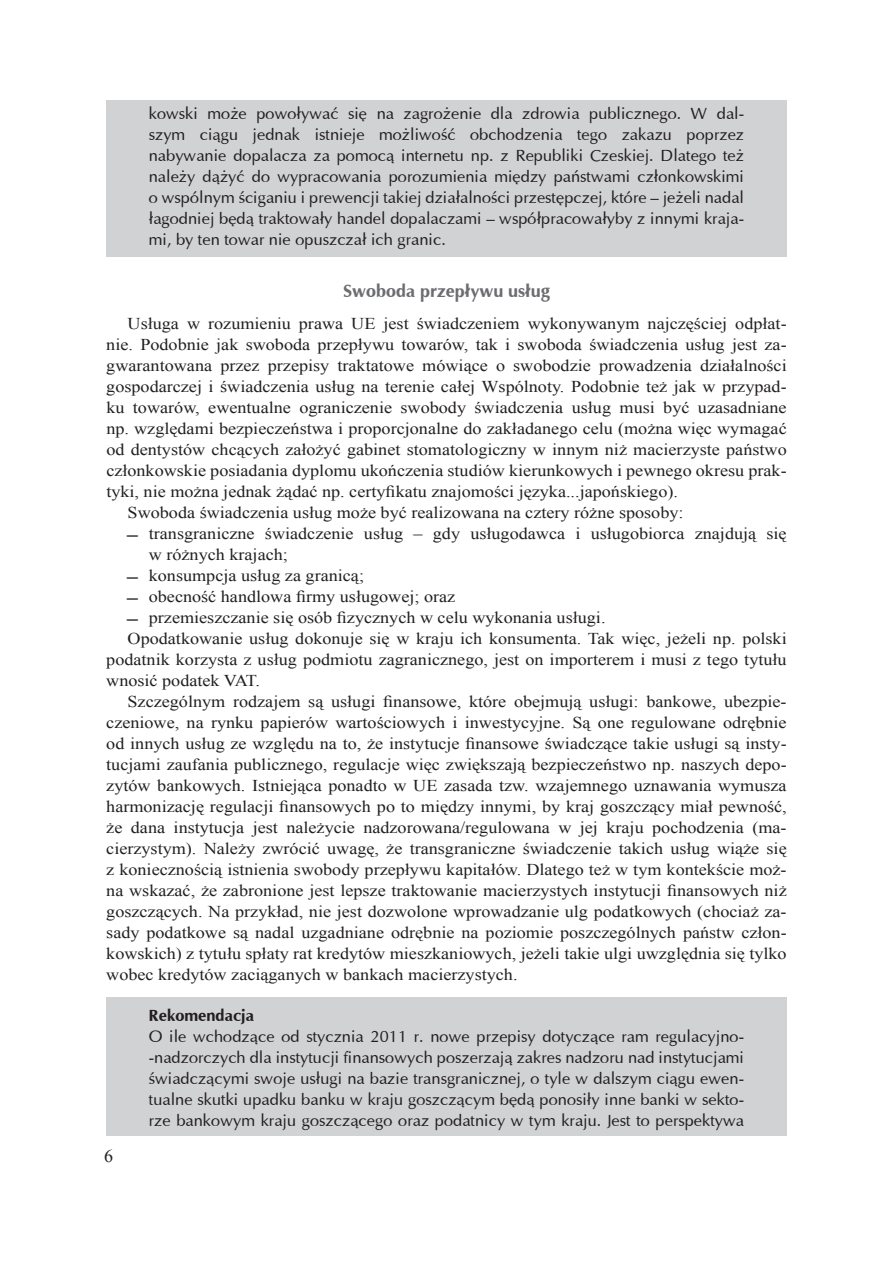
<style>
.page{position:relative;width:893px;height:1263px;background:#fff}
.page>*{position:absolute;margin:0;border:0;box-sizing:border-box;transform-origin:0 0}
.t1{font:700 18px "Ottawapl";color:#6c6d70}
.t2{font:18px "Times New Roman";color:#231f20}
.t3{font:16.5px "Times New Roman";color:#231f20;scale:1.1 1}
.t4{font:16.5px/21px "Ottawapl";color:#231f20;text-align:justify}
.t5{font:16.5px "Times New Roman";color:#231f20}
.t6{font:700 16.5px "Ottawapl";color:#231f20}
</style>
<div class="page">
<div style="left:106px;top:997px;width:681px;height:138px;background:#d1d2d4"></div>
<div style="left:106px;top:101px;width:681px;height:156px;background:#d1d2d4"></div>
<p class="t4" style="left:149px;top:103px;width:597px">kowski może powoływać się na zagrożenie dla zdrowia publicznego. W dal&shy;szym ciągu jednak istnieje możliwość obchodzenia tego zakazu poprzez nabywanie dopalacza za pomocą internetu np. z Republiki Czeskiej. Dlatego też należy dążyć do wypracowania porozumienia między państwami członkowskimi o wspólnym ściganiu i prewencji takiej działalności przestępczej, które – jeżeli nadal łagodniej będą traktowały handel dopalaczami – współpracowałyby z innymi kraja&shy;mi, by ten towar nie opuszczał ich granic.</p>
<p class="t1" style="left:343px;top:280px;width:208px">Swoboda przepływu usług</p>
<p class="t3" style="left:128px;top:312px;width:601px">Usługa w rozumieniu prawa UE jest świadczeniem wykonywanym najczęściej odpłat-</p>
<p class="t3" style="left:106px;top:333px;width:620px">nie. Podobnie jak swoboda przepływu towarów, tak i swoboda świadczenia usług jest za-</p>
<p class="t3" style="left:106px;top:354px;width:620px">gwarantowana przez przepisy traktatowe mówiące o swobodzie prowadzenia działalności</p>
<p class="t3" style="left:106px;top:375px;width:620px">gospodarczej i świadczenia usług na terenie całej Wspólnoty. Podobnie też jak w przypad-</p>
<p class="t3" style="left:106px;top:396px;width:620px">ku towarów, ewentualne ograniczenie swobody świadczenia usług musi być uzasadniane</p>
<p class="t3" style="left:106px;top:417px;width:620px">np. względami bezpieczeństwa i proporcjonalne do zakładanego celu (można więc wymagać</p>
<p class="t3" style="left:106px;top:438px;width:620px">od dentystów chcących założyć gabinet stomatologiczny w innym niż macierzyste państwo</p>
<p class="t3" style="left:106px;top:459px;width:620px">członkowskie posiadania dyplomu ukończenia studiów kierunkowych i pewnego okresu prak-</p>
<p class="t3" style="left:106px;top:480px;width:521px">tyki, nie można jednak żądać np. certyfikatu znajomości języka...japońskiego).</p>
<p class="t3" style="left:128px;top:501px;width:507px">Swoboda świadczenia usług może być realizowana na cztery różne sposoby:</p>
<p class="t5" style="left:128px;top:522px;width:661px">̛ transgraniczne świadczenie usług – gdy usługodawca i usługobiorca znajdują się</p>
<p class="t3" style="left:149px;top:543px;width:128px">w różnych krajach;</p>
<p class="t5" style="left:128px;top:564px;width:238px">̛ konsumpcja usług za granicą;</p>
<p class="t5" style="left:128px;top:585px;width:329px">̛ obecność handlowa firmy usługowej; oraz</p>
<p class="t5" style="left:128px;top:606px;width:479px">̛ przemieszczanie się osób fizycznych w celu wykonania usługi.</p>
<p class="t3" style="left:128px;top:627px;width:601px">Opodatkowanie usług dokonuje się w kraju ich konsumenta. Tak więc, jeżeli np. polski</p>
<p class="t3" style="left:106px;top:648px;width:620px">podatnik korzysta z usług podmiotu zagranicznego, jest on importerem i musi z tego tytułu</p>
<p class="t3" style="left:106px;top:669px;width:141px">wnosić podatek VAT.</p>
<p class="t3" style="left:128px;top:690px;width:601px">Szczególnym rodzajem są usługi finansowe, które obejmują usługi: bankowe, ubezpie-</p>
<p class="t3" style="left:106px;top:711px;width:620px">czeniowe, na rynku papierów wartościowych i inwestycyjne. Są one regulowane odrębnie</p>
<p class="t3" style="left:106px;top:732px;width:620px">od innych usług ze względu na to, że instytucje finansowe świadczące takie usługi są insty-</p>
<p class="t3" style="left:106px;top:753px;width:620px">tucjami zaufania publicznego, regulacje więc zwiększają bezpieczeństwo np. naszych depo-</p>
<p class="t3" style="left:106px;top:774px;width:620px">zytów bankowych. Istniejąca ponadto w UE zasada tzw. wzajemnego uznawania wymusza</p>
<p class="t3" style="left:106px;top:795px;width:620px">harmonizację regulacji finansowych po to między innymi, by kraj goszczący miał pewność,</p>
<p class="t3" style="left:106px;top:816px;width:620px">że dana instytucja jest należycie nadzorowana/regulowana w jej kraju pochodzenia (ma-</p>
<p class="t3" style="left:106px;top:837px;width:620px">cierzystym). Należy zwrócić uwagę, że transgraniczne świadczenie takich usług wiąże się</p>
<p class="t3" style="left:106px;top:858px;width:620px">z koniecznością istnienia swobody przepływu kapitałów. Dlatego też w tym kontekście moż-</p>
<p class="t3" style="left:106px;top:879px;width:620px">na wskazać, że zabronione jest lepsze traktowanie macierzystych instytucji finansowych niż</p>
<p class="t3" style="left:106px;top:900px;width:620px">goszczących. Na przykład, nie jest dozwolone wprowadzanie ulg podatkowych (chociaż za-</p>
<p class="t3" style="left:106px;top:921px;width:620px">sady podatkowe są nadal uzgadniane odrębnie na poziomie poszczególnych państw człon-</p>
<p class="t3" style="left:106px;top:942px;width:620px">kowskich) z tytułu spłaty rat kredytów mieszkaniowych, jeżeli takie ulgi uwzględnia się tylko</p>
<p class="t3" style="left:106px;top:963px;width:375px">wobec kredytów zaciąganych w bankach macierzystych.</p>
<p class="t6" style="left:149px;top:1005px;width:107px">Rekomendacja</p>
<p class="t4" style="left:149px;top:1025px;width:597px">O ile wchodzące od stycznia 2011 r. nowe przepisy dotyczące ram regulacyjno--nadzorczych dla instytucji finansowych poszerzają zakres nadzoru nad instytucjami świadczącymi swoje usługi na bazie transgranicznej, o tyle w dalszym ciągu ewen&shy;tualne skutki upadku banku w kraju goszczącym będą ponosiły inne banki w sekto&shy;rze bankowym kraju goszczącego oraz podatnicy w tym kraju. Jest to perspektywa</p>
<p class="t2" style="left:104px;top:1143px;width:10px">6</p>
</div>
